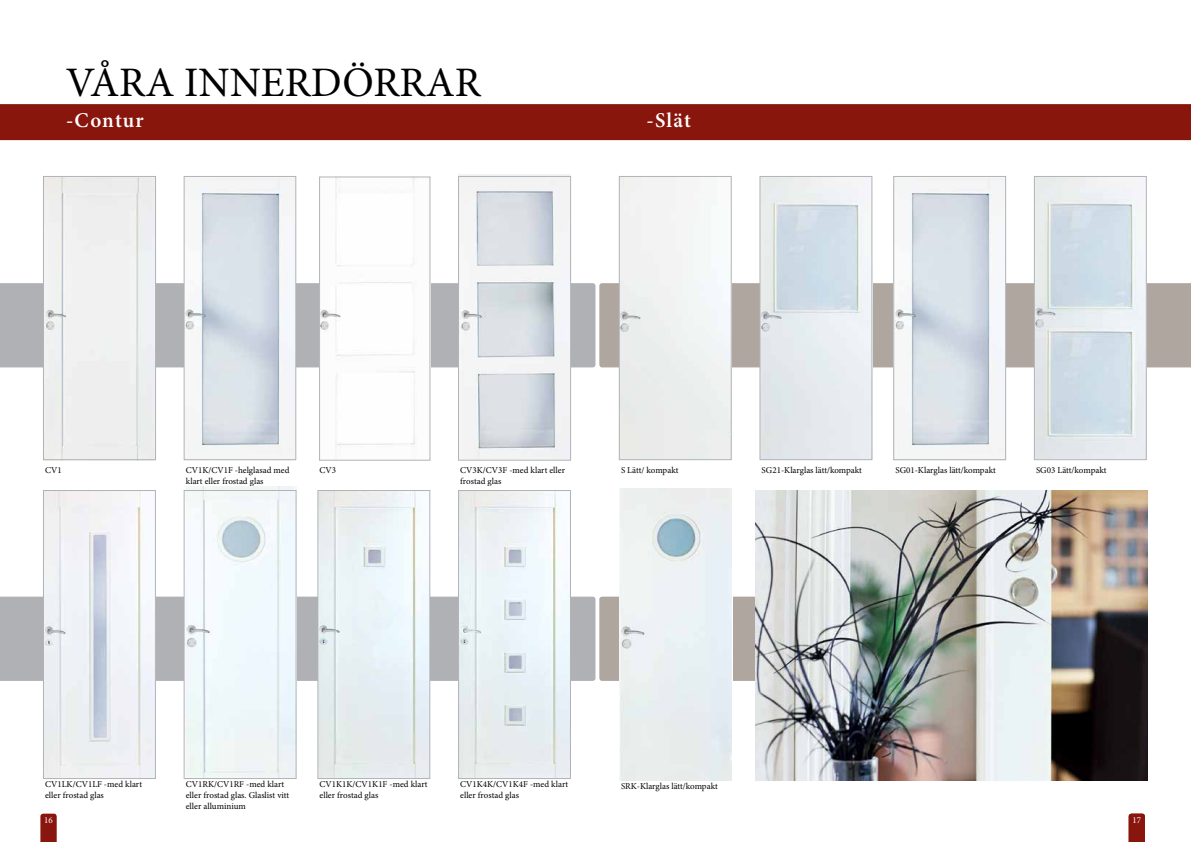
<style>
.page{position:relative;width:1191px;height:842px;background:#fff}
.page>*{position:absolute;margin:0;border:0;box-sizing:border-box;transform-origin:0 0}
.t1{font:42px "Minion Pro";color:#000}
.t2{font:600 21px "Minion Pro";letter-spacing:.05em;color:#fff}
.t3{font:9px/10.8px "Minion Pro";color:#000}
.t4{font:9px "Minion Pro";color:#fff}
</style>
<div class="page">
<div style="left:599px;top:597px;width:296px;height:84px;background:#afa69f;border-radius:3px"></div>
<svg style="left:599px;top:283px;width:592px;height:84px;background:#b0a7a0"></svg>
<div style="left:0;top:597px;width:595px;height:84px;background:#afb1b4"></div>
<div style="left:0;top:283px;width:595px;height:84px;background:#afb1b4"></div>
<div style="left:0;top:104px;width:1191px;height:36px;background:#89160d"></div>
<svg style="left:40px;top:814px;width:17px;height:28px"></svg>
<div style="left:44px;top:173px;width:111px;height:292px;background:linear-gradient(to right,#fefefe,#fefefe)"></div>
<div style="left:45px;top:178px;width:109px;height:280px;background:#eee"></div>
<div style="left:43px;top:176px;width:113px;height:284px;border:1px solid #b1b4b6"></div>
<svg style="left:1128px;top:814px;width:17px;height:28px"></svg>
<img style="left:184px;top:178px;width:112px;height:283px">
<div style="left:184px;top:176px;width:112px;height:284px;border:1px solid #b1b4b6"></div>
<div style="left:319px;top:173px;width:111px;height:292px;background:linear-gradient(to right,#fff,#fff)"></div>
<img style="left:321px;top:179px;width:107px;height:279px">
<div style="left:319px;top:177px;width:111px;height:283px;border:1px solid #b1b4b6"></div>
<img style="left:459px;top:175px;width:112px;height:283px">
<div style="left:458px;top:176px;width:113px;height:284px;border:1px solid #b1b4b6"></div>
<img style="left:45px;top:492px;width:108px;height:285px">
<div style="left:43px;top:490px;width:112px;height:289px;border:1px solid #b1b4b6"></div>
<img style="left:186px;top:487px;width:110px;height:290px">
<div style="left:184px;top:490px;width:112px;height:289px;border:1px solid #b1b4b6"></div>
<img style="left:320px;top:492px;width:108px;height:285px">
<div style="left:318px;top:490px;width:112px;height:289px;border:1px solid #b1b4b6"></div>
<img style="left:460px;top:492px;width:108px;height:285px">
<div style="left:458px;top:490px;width:112px;height:289px;border:1px solid #b1b4b6"></div>
<img style="left:621px;top:178px;width:108px;height:280px">
<div style="left:619px;top:176px;width:112px;height:284px;border:1px solid #b1b4b6"></div>
<img style="left:762px;top:178px;width:108px;height:280px">
<div style="left:760px;top:176px;width:112px;height:284px;border:1px solid #b1b4b6"></div>
<img style="left:894px;top:178px;width:111px;height:283px">
<div style="left:893px;top:176px;width:112px;height:284px;border:1px solid #b1b4b6"></div>
<img style="left:1036px;top:178px;width:108px;height:280px">
<div style="left:1034px;top:176px;width:112px;height:284px;border:1px solid #b1b4b6"></div>
<img style="left:619px;top:488px;width:112px;height:292px">
<img style="left:756px;top:490px;width:392px;height:291px">
<h1 class="t1" style="left:66px;top:54px;width:416px">VÅRA INNERDÖRRAR</h1>
<h2 class="t2" style="left:66px;top:106px;width:79px">-Contur</h2>
<h2 class="t2" style="left:646px;top:106px;width:46px">-Slät</h2>
<p class="t3" style="left:45px;top:465px;width:18px">CV1</p>
<p class="t3" style="left:186px;top:465px;width:105px">CV1K/CV1F -helglasad med klart eller frostad glas</p>
<p class="t3" style="left:319px;top:465px;width:18px">CV3</p>
<p class="t3" style="left:460px;top:465px;width:106px">CV3K/CV3F -med klart eller frostad glas</p>
<p class="t3" style="left:621px;top:465px;width:59px">S Lätt/ kompakt</p>
<p class="t3" style="left:761px;top:465px;width:102px">SG21-Klarglas lätt/kompakt</p>
<p class="t3" style="left:895px;top:465px;width:102px">SG01-Klarglas lätt/kompakt</p>
<p class="t3" style="left:1036px;top:465px;width:72px">SG03 Lätt/kompakt</p>
<p class="t3" style="left:45px;top:779px;width:98px">CV1LK/CV1LF -med klart eller frostad glas</p>
<p class="t3" style="left:186px;top:779px;width:105px">CV1RK/CV1RF -med klart eller frostad glas. Glaslist vitt eller alluminium</p>
<p class="t3" style="left:319px;top:779px;width:109px">CV1K1K/CV1K1F -med klart eller frostad glas</p>
<p class="t3" style="left:460px;top:779px;width:109px">CV1K4K/CV1K4F -med klart eller frostad glas</p>
<p class="t3" style="left:621px;top:780px;width:98px">SRK-Klarglas lätt/kompakt</p>
<p class="t4" style="left:44px;top:814px;width:10px">16</p>
<p class="t4" style="left:1136px;top:814px;width:6px">1</p>
<p class="t4" style="left:1132px;top:814px;width:10px">17</p>
</div>
